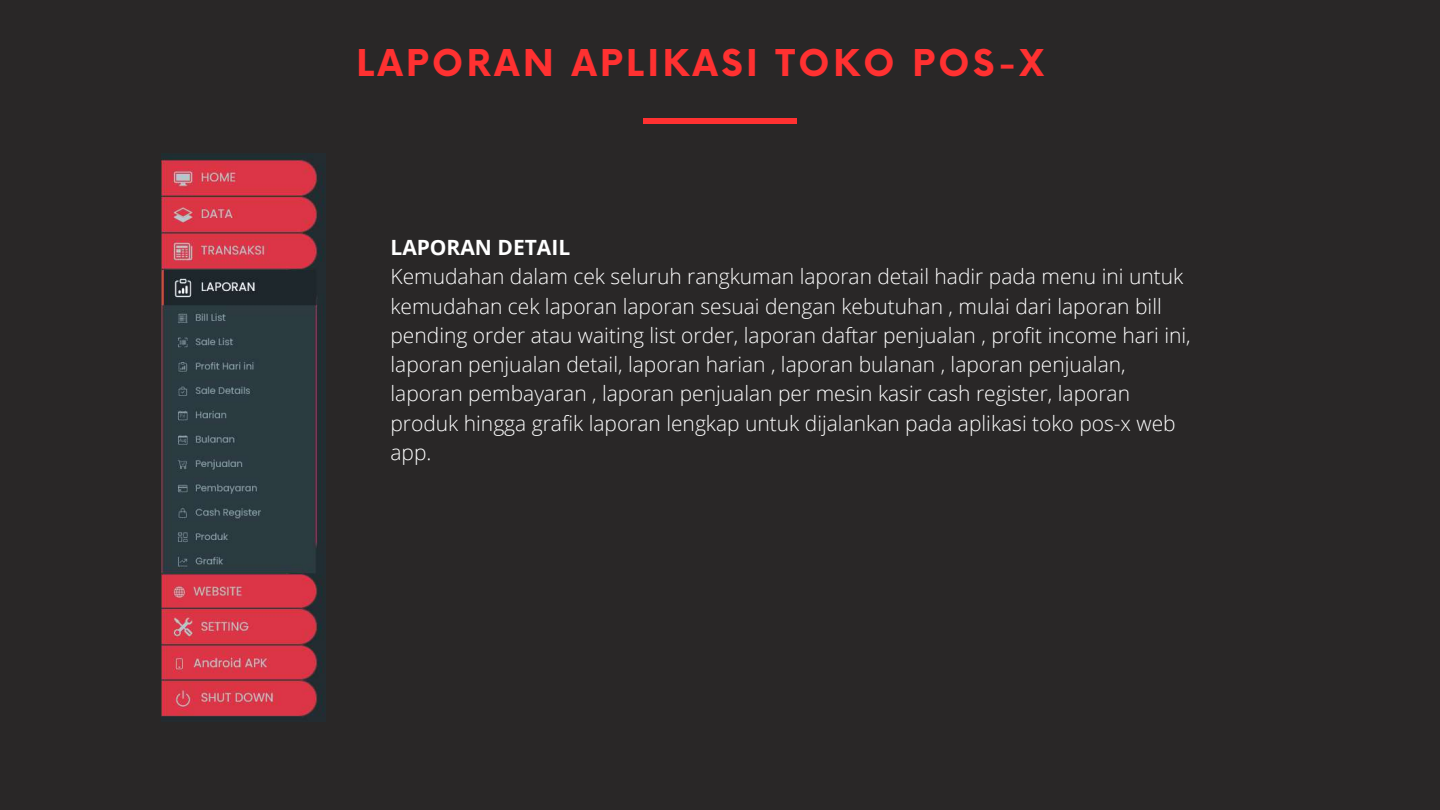
<style>
.page{position:relative;width:1440px;height:810px;background:#292727}
.page>*{position:absolute;margin:0;border:0;box-sizing:border-box;transform-origin:0 0}
.t1{font:700 36px "Now";letter-spacing:.1em;color:#ff3131}
.t2{font:300 21px/29.2px "Open Sans";color:#fff}
.t3{font:700 21px "Open Sans";color:#fff}
</style>
<div class="page">
<div style="left:643px;top:118px;width:153px;height:6px;background:#ff3131"></div>
<img style="left:161px;top:154px;width:164px;height:564px">
<h1 class="t1" style="left:356px;top:44px;width:689px">LAPORAN APLIKASI TOKO POS-X</h1>
<p class="t3" style="left:390px;top:233px;width:181px">LAPORAN DETAIL</p>
<p class="t2" style="left:390px;top:262px;width:802px">Kemudahan dalam cek seluruh rangkuman laporan detail hadir pada menu ini untuk kemudahan cek laporan laporan sesuai dengan kebutuhan , mulai dari laporan bill pending order atau waiting list order, laporan daftar penjualan , profit income hari ini, laporan penjualan detail, laporan harian , laporan bulanan , laporan penjualan, laporan pembayaran , laporan penjualan per mesin kasir cash register, laporan produk hingga grafik laporan lengkap untuk dijalankan pada aplikasi toko pos-x web app.</p>
</div>
